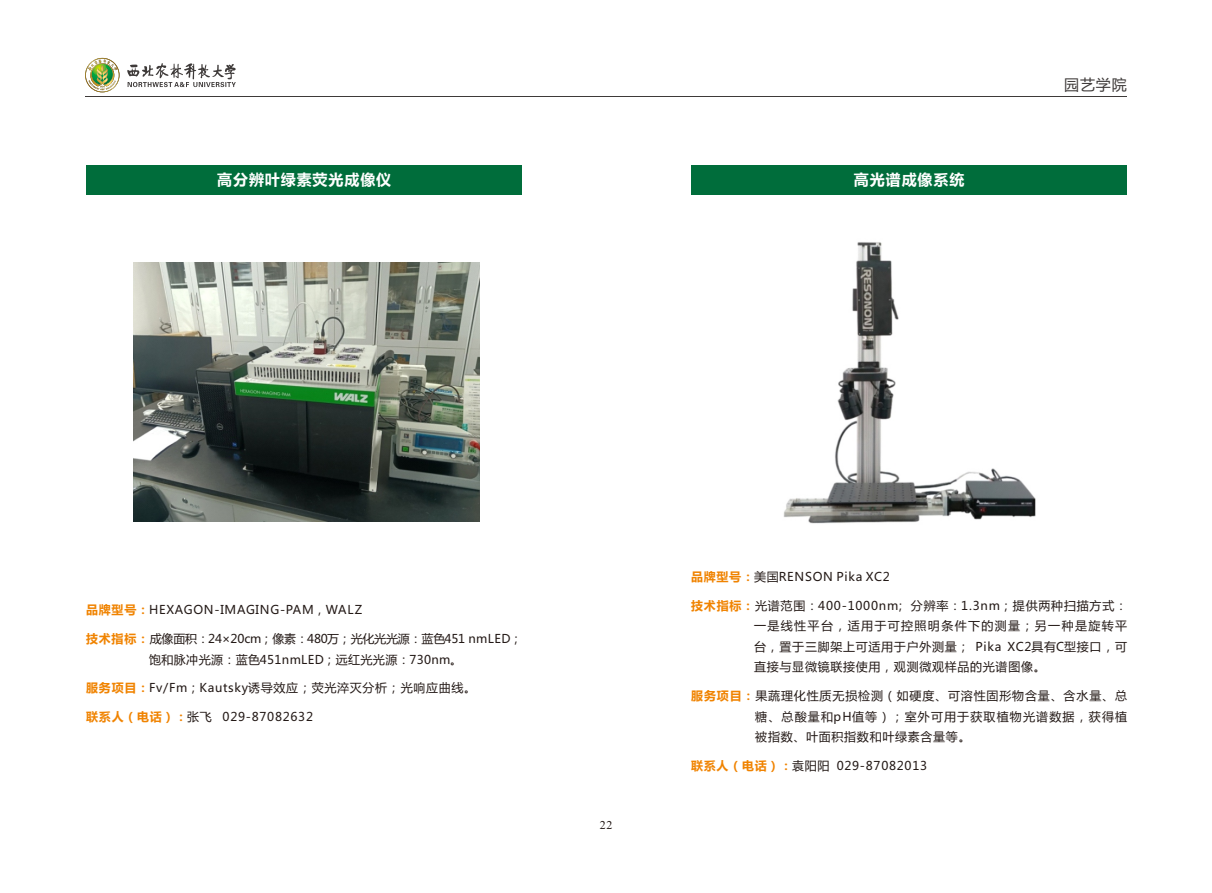
<style>
.page{position:relative;width:1212px;height:893px;background:#fff}
.page>*{position:absolute;margin:0;border:0;box-sizing:border-box;transform-origin:0 0}
.t1{font:700 15px "Microsoft Ya Hei";letter-spacing:.06em;color:#fff}
.t2{font:15px "Microsoft Ya Hei";color:#3e3a39}
.t3{font:12px/20.5px "Microsoft Ya Hei";letter-spacing:.06em;color:#231916;text-align:justify}
.t4{font:12px/20.5px "Microsoft Ya Hei";letter-spacing:.03em;color:#231916;text-align:center}
.t5{font:12px "Times New Roman";color:#231916}
.s1{font-weight:700;color:#f08300}
</style>
<div class="page">
<div style="left:691px;top:165px;width:436px;height:29px;background:#006d3b"></div>
<img style="left:783px;top:242px;width:253px;height:282px">
<hr style="left:85px;top:96px;width:1041px;height:1px;background:#3e3a39">
<svg style="left:127px;top:63px;width:109px;height:24px"></svg>
<svg style="left:85px;top:58px;width:35px;height:34px"></svg>
<div style="left:86px;top:165px;width:436px;height:29px;background:#006d3b"></div>
<img style="left:134px;top:263px;width:345px;height:258px">
<p class="t1" style="left:217px;top:173px;width:175px">高分辨叶绿素荧光成像仪</p>
<p class="t1" style="left:854px;top:173px;width:112px">高光谱成像系统</p>
<p class="t2" style="left:1064px;top:78px;width:64px">园艺学院</p>
<p class="t3" style="left:86px;top:601px;width:277px"><span class="s1">品牌型号：</span>HEXAGON-IMAGING-PAM，WALZ</p>
<p class="t4" style="left:86px;top:629px;width:437px"><span class="s1">技术指标：</span>成像面积：24×20cm；像素：480万；光化光光源：蓝色451 nmLED；饱和脉冲光源：蓝色451nmLED；远红光光源：730nm。</p>
<p class="t3" style="left:86px;top:678px;width:391px"><span class="s1">服务项目：</span>Fv/Fm；Kautsky诱导效应；荧光淬灭分析；光响应曲线。</p>
<p class="t3" style="left:86px;top:707px;width:228px"><span class="s1">联系人（电话）：</span>张飞 029-87082632</p>
<p class="t5" style="left:600px;top:821px;width:14px">22</p>
<p class="t3" style="left:691px;top:567px;width:200px"><span class="s1">品牌型号：</span>美国RENSON Pika XC2</p>
<p class="t3" style="left:754px;top:596px;width:374px;text-indent:-63px"><span class="s1">技术指标：</span>光谱范围：400-1000nm; 分辨率：1.3nm；提供两种扫描方式：一是线性平台，适用于可控照明条件下的测量；另一种是旋转平台，置于三脚架上可适用于户外测量； Pika XC2具有C型接口，可直接与显微镜联接使用，观测微观样品的光谱图像。</p>
<p class="t3" style="left:755px;top:686px;width:373px;text-indent:-64px"><span class="s1">服务项目：</span>果蔬理化性质无损检测（如硬度、可溶性固形物含量、含水量、总糖、总酸量和pH值等）；室外可用于获取植物光谱数据，获得植被指数、叶面积指数和叶绿素含量等。</p>
<p class="t3" style="left:691px;top:756px;width:237px"><span class="s1">联系人（电话）：</span>袁阳阳 029-87082013</p>
</div>
